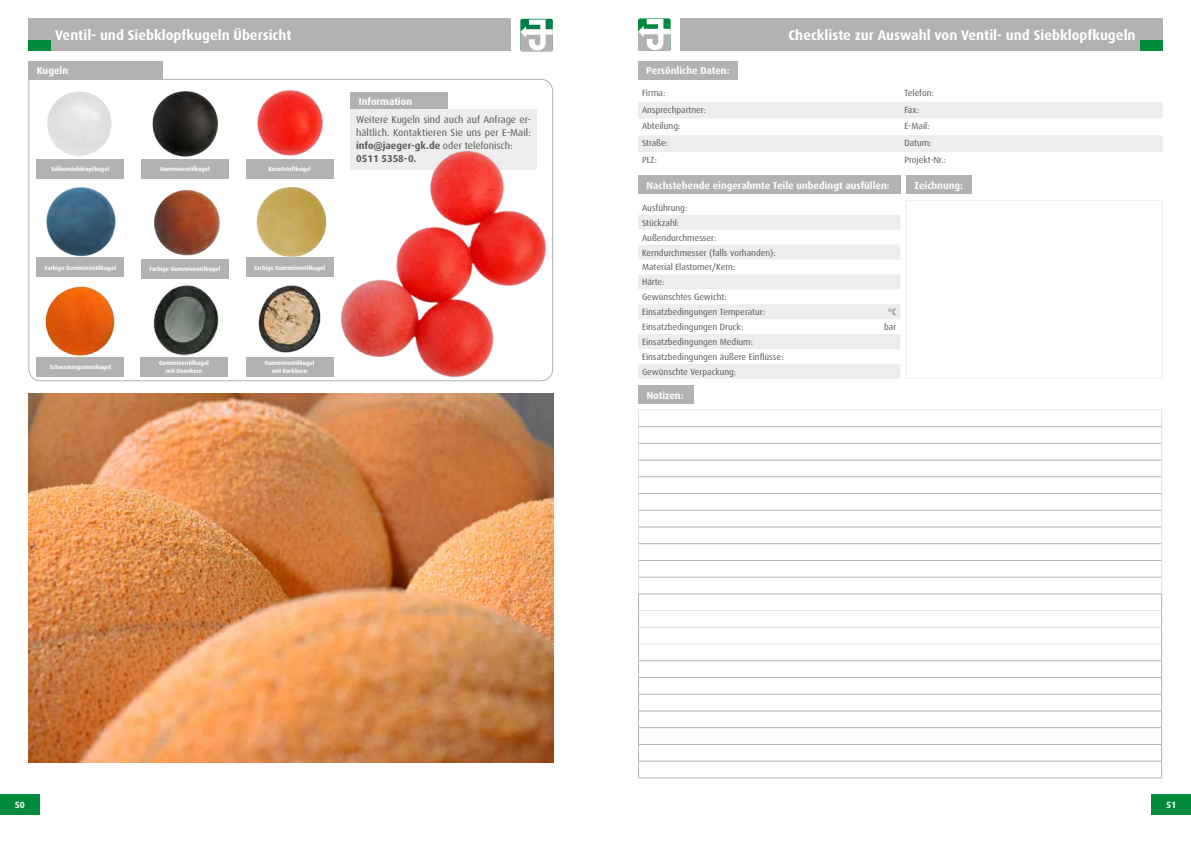
<style>
.page{position:relative;width:1191px;height:842px;background:#fff}
.page>*{position:absolute;margin:0;border:0;box-sizing:border-box;transform-origin:0 0}
.t1{font:700 14px "Dax Pro";color:#fff}
.t2{font:10px/13px "Dax Pro";color:#575756}
.t3{font:700 10px "Dax Pro";color:#fff}
.t4{font:9px/14.9px "Dax Pro";color:#575756}
.t5{font:700 9px "Dax Pro";color:#fff}
.t6{font:700 6px/8px "Dax Pro";color:#fff;text-align:center}
.s1{font-weight:700}
</style>
<div class="page">
<svg style="left:520px;top:19px;width:33px;height:32px"></svg>
<svg style="left:520px;top:20px;width:33px;height:31px"></svg>
<div style="left:28px;top:19px;width:483px;height:32px;background:#b3b2b2"></div>
<div style="left:28px;top:40px;width:23px;height:11px;background:#008a3c"></div>
<svg style="left:28px;top:79px;width:525px;height:303px"></svg>
<img style="left:40px;top:85px;width:78px;height:75px">
<div style="left:37px;top:160px;width:87px;height:19px;background:#b3b2b2"></div>
<img style="left:44px;top:284px;width:73px;height:72px">
<div style="left:37px;top:357px;width:87px;height:19px;background:#b3b2b2"></div>
<img style="left:248px;top:183px;width:76px;height:75px">
<div style="left:246px;top:258px;width:87px;height:19px;background:#b3b2b2"></div>
<img style="left:249px;top:85px;width:81px;height:75px">
<div style="left:246px;top:160px;width:87px;height:19px;background:#b3b2b2"></div>
<img style="left:147px;top:185px;width:77px;height:75px">
<div style="left:141px;top:260px;width:88px;height:19px;background:#b3b2b2"></div>
<img style="left:145px;top:85px;width:78px;height:75px">
<div style="left:141px;top:160px;width:88px;height:19px;background:#b3b2b2"></div>
<div style="left:28px;top:61px;width:135px;height:18px;background:#b3b2b2"></div>
<img style="left:147px;top:283px;width:77px;height:74px">
<div style="left:140px;top:357px;width:88px;height:19px;background:#b3b2b2"></div>
<img style="left:39px;top:183px;width:82px;height:75px">
<div style="left:37px;top:258px;width:87px;height:19px;background:#b3b2b2"></div>
<img style="left:254px;top:283px;width:70px;height:74px">
<div style="left:246px;top:357px;width:87px;height:19px;background:#b3b2b2"></div>
<div style="left:0;top:794px;width:40px;height:20px;background:#008a3c"></div>
<div style="left:1151px;top:794px;width:40px;height:20px;background:#008a3c"></div>
<img style="left:28px;top:394px;width:525px;height:369px">
<div style="left:350px;top:93px;width:98px;height:17px;background:#b3b2b2"></div>
<div style="left:350px;top:110px;width:186px;height:60px;background:#ededed"></div>
<img style="left:324px;top:122px;width:230px;height:287px">
<svg style="left:638px;top:102px;width:524px;height:50px"></svg>
<div style="left:638px;top:61px;width:99px;height:18px;background:#b3b2b2"></div>
<div style="left:638px;top:176px;width:262px;height:18px;background:#b3b2b2"></div>
<svg style="left:638px;top:215px;width:262px;height:164px;fill:#ededed"></svg>
<div style="left:906px;top:176px;width:65px;height:18px;background:#b3b2b2"></div>
<div style="left:905px;top:200px;width:257px;height:178px;border:1px solid #ededed"></div>
<div style="left:638px;top:386px;width:55px;height:18px;background:#b3b2b2"></div>
<hr style="left:638px;top:410px;width:523px;height:1px;background:#e1e1e1">
<hr style="left:639px;top:610px;width:522px;height:1px;background:#e1e1e1">
<hr style="left:639px;top:627px;width:522px;height:1px;background:#e1e1e1">
<hr style="left:639px;top:644px;width:522px;height:1px;background:#e1e1e1">
<hr style="left:639px;top:426px;width:522px;height:1px;background:#b3b2b2">
<hr style="left:639px;top:443px;width:522px;height:1px;background:#b3b2b2">
<hr style="left:639px;top:460px;width:522px;height:1px;background:#b3b2b2">
<hr style="left:639px;top:477px;width:522px;height:1px;background:#b3b2b2">
<hr style="left:639px;top:493px;width:522px;height:1px;background:#b3b2b2">
<hr style="left:639px;top:510px;width:522px;height:1px;background:#b3b2b2">
<hr style="left:639px;top:527px;width:522px;height:1px;background:#b3b2b2">
<hr style="left:639px;top:543px;width:522px;height:1px;background:#b3b2b2">
<hr style="left:639px;top:560px;width:522px;height:1px;background:#b3b2b2">
<hr style="left:639px;top:577px;width:522px;height:1px;background:#b3b2b2">
<hr style="left:638px;top:594px;width:523px;height:1px;background:#b3b2b2">
<hr style="left:638px;top:660px;width:523px;height:1px;background:#b3b2b2">
<hr style="left:638px;top:677px;width:523px;height:1px;background:#b3b2b2">
<hr style="left:638px;top:694px;width:523px;height:1px;background:#b3b2b2">
<hr style="left:638px;top:711px;width:523px;height:1px;background:#b3b2b2">
<hr style="left:638px;top:727px;width:523px;height:1px;background:#b3b2b2">
<hr style="left:638px;top:744px;width:523px;height:1px;background:#b3b2b2">
<hr style="left:638px;top:761px;width:523px;height:1px;background:#b3b2b2">
<svg style="left:638px;top:411px;width:1px;height:367px"></svg>
<svg style="left:1161px;top:410px;width:1px;height:368px"></svg>
<hr style="left:638px;top:778px;width:523px;height:1px;background:#b3b2b2">
<div style="left:638px;top:18px;width:32px;height:33px;background:#6cbb8e;border-radius:2px"></div>
<svg style="left:638px;top:19px;width:32px;height:32px"></svg>
<div style="left:680px;top:18px;width:482px;height:33px;background:#b3b2b2"></div>
<div style="left:1140px;top:40px;width:22px;height:11px;background:#008a3c"></div>
<h1 class="t1" style="left:55px;top:27px;width:238px">Ventil- und Siebklopfkugeln Übersicht</h1>
<p class="t3" style="left:37px;top:64px;width:33px">Kugeln</p>
<p class="t6" style="left:52px;top:165px;width:59px">Silikonsiebklopfkugel</p>
<p class="t6" style="left:160px;top:165px;width:51px">Gummiventilkugel</p>
<p class="t6" style="left:268px;top:165px;width:44px">Kunststoffkugel</p>
<p class="t3" style="left:359px;top:95px;width:55px">Information</p>
<p class="t2" style="left:356px;top:113px;width:176px">Weitere Kugeln sind auch auf Anfrage er&shy;hältlich. Kontaktieren Sie uns per E-Mail: <span class="s1">info@jaeger-gk.de</span> oder telefonisch:<br><span class="s1">0511 5358-0.</span></p>
<p class="t6" style="left:45px;top:263px;width:73px">Farbige Gummiventilkugel</p>
<p class="t6" style="left:149px;top:265px;width:73px">Farbige Gummiventilkugel</p>
<p class="t6" style="left:254px;top:263px;width:73px">Farbige Gummiventilkugel</p>
<p class="t6" style="left:50px;top:363px;width:63px">Schwammgummikugel</p>
<p class="t6" style="left:159px;top:359px;width:51px">Gummiventilkugel mit Eisenkern</p>
<p class="t6" style="left:265px;top:359px;width:51px">Gummiventilkugel mit Korkkern</p>
<p class="t3" style="left:646px;top:64px;width:85px">Persönliche Daten:</p>
<h1 class="t1" style="left:788px;top:26px;width:349px">Checkliste zur Auswahl von Ventil- und Siebklopfkugeln</h1>
<p class="t4" style="left:642px;top:85px;width:25px">Firma:</p>
<p class="t4" style="left:904px;top:85px;width:31px">Telefon:</p>
<p class="t4" style="left:642px;top:102px;width:66px">Ansprechpartner:</p>
<p class="t4" style="left:904px;top:102px;width:16px">Fax:</p>
<p class="t4" style="left:642px;top:119px;width:40px">Abteilung:</p>
<p class="t4" style="left:904px;top:119px;width:27px">E-Mail:</p>
<p class="t4" style="left:642px;top:135px;width:28px">Straße:</p>
<p class="t4" style="left:904px;top:135px;width:29px">Datum:</p>
<p class="t4" style="left:642px;top:152px;width:16px">PLZ:</p>
<p class="t4" style="left:904px;top:152px;width:43px">Projekt-Nr.:</p>
<p class="t3" style="left:646px;top:179px;width:245px">Nachstehende eingerahmte Teile unbedingt ausfüllen:</p>
<p class="t4" style="left:642px;top:200px;width:135px">Ausführung:<br>Stückzahl:<br>Außendurchmesser:<br>Kerndurchmesser (falls vorhanden):<br>Material Elastomer/Kern:<br>Härte:<br>Gewünschtes Gewicht:<br>Einsatzbedingungen Temperatur:</p>
<p class="t4" style="left:888px;top:304px;width:10px">°C</p>
<p class="t4" style="left:642px;top:319px;width:103px">Einsatzbedingungen Druck:</p>
<p class="t4" style="left:884px;top:319px;width:14px">bar</p>
<p class="t4" style="left:642px;top:334px;width:143px">Einsatzbedingungen Medium:<br>Einsatzbedingungen äußere Einflüsse:<br>Gewünschte Verpackung:</p>
<p class="t3" style="left:647px;top:389px;width:38px">Notizen:</p>
<p class="t3" style="left:914px;top:179px;width:50px">Zeichnung:</p>
<p class="t5" style="left:15px;top:799px;width:12px">50</p>
<p class="t5" style="left:1166px;top:799px;width:12px">51</p>
</div>
